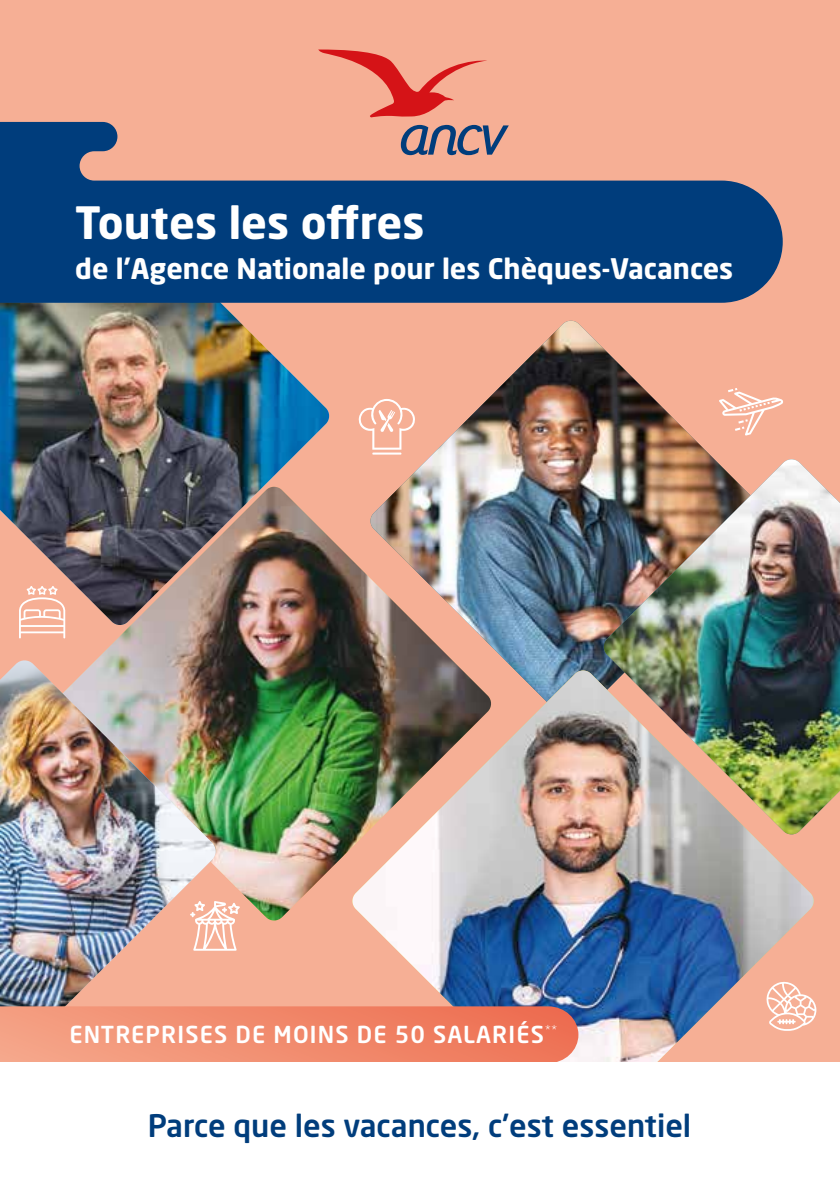
<style>
.page{position:relative;width:840px;height:1191px;background:#fff}
.page>*{position:absolute;margin:0;border:0;box-sizing:border-box;transform-origin:0 0}
.t1{font:700 44px "Neo Sans Std";color:#fff}
.t2{font:500 30.8px "Neo Sans Std";color:#003d7c}
.t3{font:700 28px "Neo Sans Std";color:#fff}
.t4{font:500 23.2px "Neo Sans Std";letter-spacing:.05em;color:#fff}
</style>
<div class="page">
<div style="left:0;top:0;width:839px;height:1062px;background:#f6af95"></div>
<svg style="left:318px;top:49px;width:169px;height:68px"></svg>
<svg style="left:814px;top:1002px;width:2px;height:16px"></svg>
<img style="left:372px;top:321px;width:376px;height:348px">
<img style="left:602px;top:459px;width:237px;height:358px">
<img style="left:64px;top:487px;width:428px;height:434px">
<img style="left:0;top:660px;width:216px;height:346px">
<img style="left:352px;top:670px;width:462px;height:392px">
<svg style="left:0;top:1006px;width:578px;height:56px;background:#ef896d"></svg>
<svg style="left:19px;top:626px;width:46px;height:12px"></svg>
<svg style="left:190px;top:901px;width:50px;height:49px"></svg>
<svg style="left:358px;top:399px;width:57px;height:55px"></svg>
<svg style="left:718px;top:388px;width:64px;height:47px"></svg>
<img style="left:0;top:303px;width:330px;height:323px">
<svg style="left:0;top:122px;width:782px;height:181px;fill:#003d7c"></svg>
<h1 class="t1" style="left:75px;top:194px;width:351px">Toutes les offres</h1>
<p class="t3" style="left:75px;top:250px;width:659px">de l’Agence Nationale pour les Chèques-Vacances</p>
<p class="t4" style="left:69px;top:1020px;width:489px">ENTREPRISES DE MOINS DE 50 SALARIÉS<sup>**</sup></p>
<p class="t2" style="left:148px;top:1106px;width:545px">Parce que les vacances, c’est essentiel</p>
</div>
